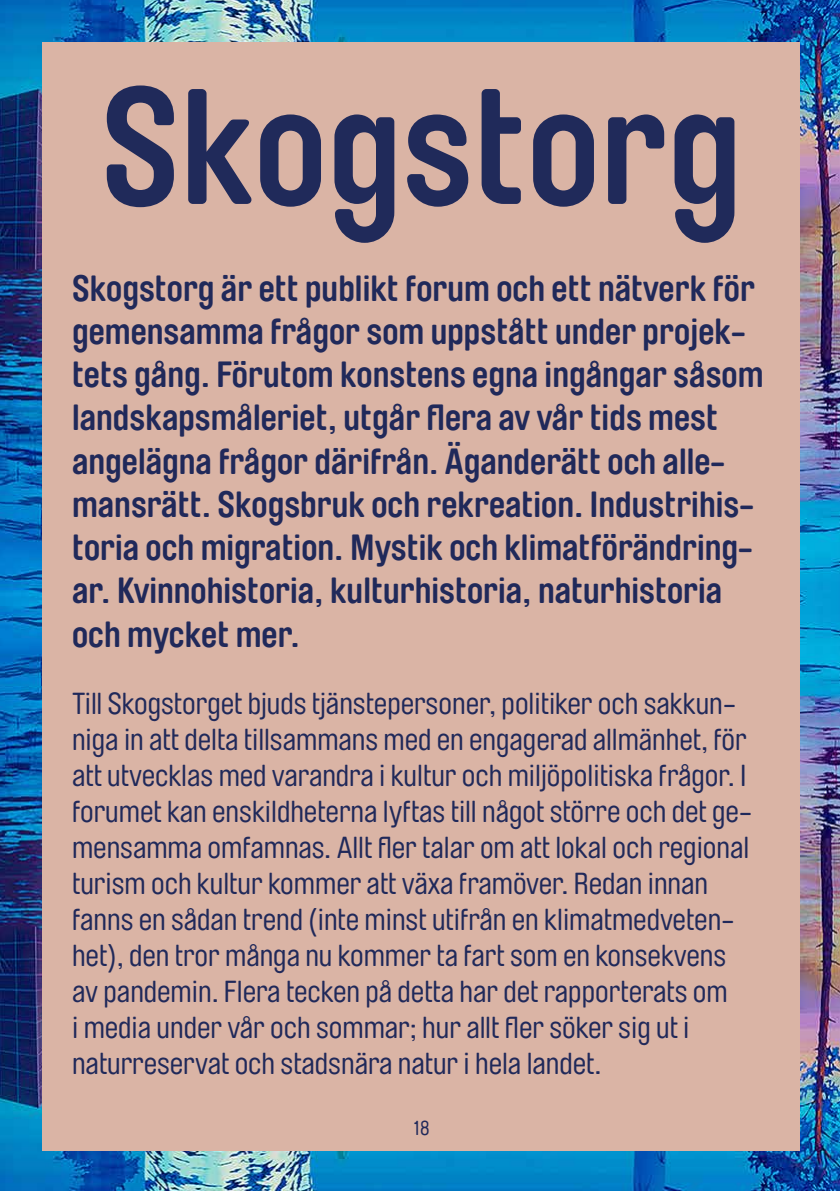
<style>
.page{position:relative;width:840px;height:1191px;background:#fff}
.page>*{position:absolute;margin:0;border:0;box-sizing:border-box;transform-origin:0 0}
.t1{font:700 162px "Brauer Neue Std";color:#202a5a}
.t2{font:700 36px/43.2px "Brauer Neue Std";color:#20295a}
.t3{font:30px/36px "Brauer Neue Std";color:#20295a}
.t4{font:20px "Brauer Neue Std";color:#20295a}
</style>
<div class="page">
<img style="left:0;top:0;width:839px;height:1191px">
<div style="left:43px;top:42px;width:756px;height:1108px;background:#dab4a5"></div>
<h1 class="t1" style="left:101px;top:55px;width:642px">Skogstorg</h1>
<p class="t2" style="left:72px;top:267px;width:692px">Skogstorg är ett publikt forum och ett nätverk för gemensamma frågor som uppstått under projek&shy;tets gång. Förutom konstens egna ingångar såsom landskapsmåleriet, utgår flera av vår tids mest angelägna frågor därifrån. Äganderätt och alle&shy;mansrätt. Skogsbruk och rekreation. Industrihis&shy;toria och migration. Mystik och klimatförändring&shy;ar. Kvinnohistoria, kulturhistoria, naturhistoria och mycket mer.</p>
<p class="t3" style="left:72px;top:685px;width:681px">Till Skogstorget bjuds tjänstepersoner, politiker och sakkun&shy;niga in att delta tillsammans med en engagerad allmänhet, för att utvecklas med varandra i kultur och miljöpolitiska frågor. I forumet kan enskildheterna lyftas till något större och det ge&shy;mensamma omfamnas. Allt fler talar om att lokal och regional turism och kultur kommer att växa framöver. Redan innan fanns en sådan trend (inte minst utifrån en klimatmedveten&shy;het), den tror många nu kommer ta fart som en konsekvens av pandemin. Flera tecken på detta har det rapporterats om<br>i media under vår och sommar; hur allt fler söker sig ut i naturreservat och stadsnära natur i hela landet.</p>
<p class="t4" style="left:413px;top:1117px;width:18px">18</p>
</div>
